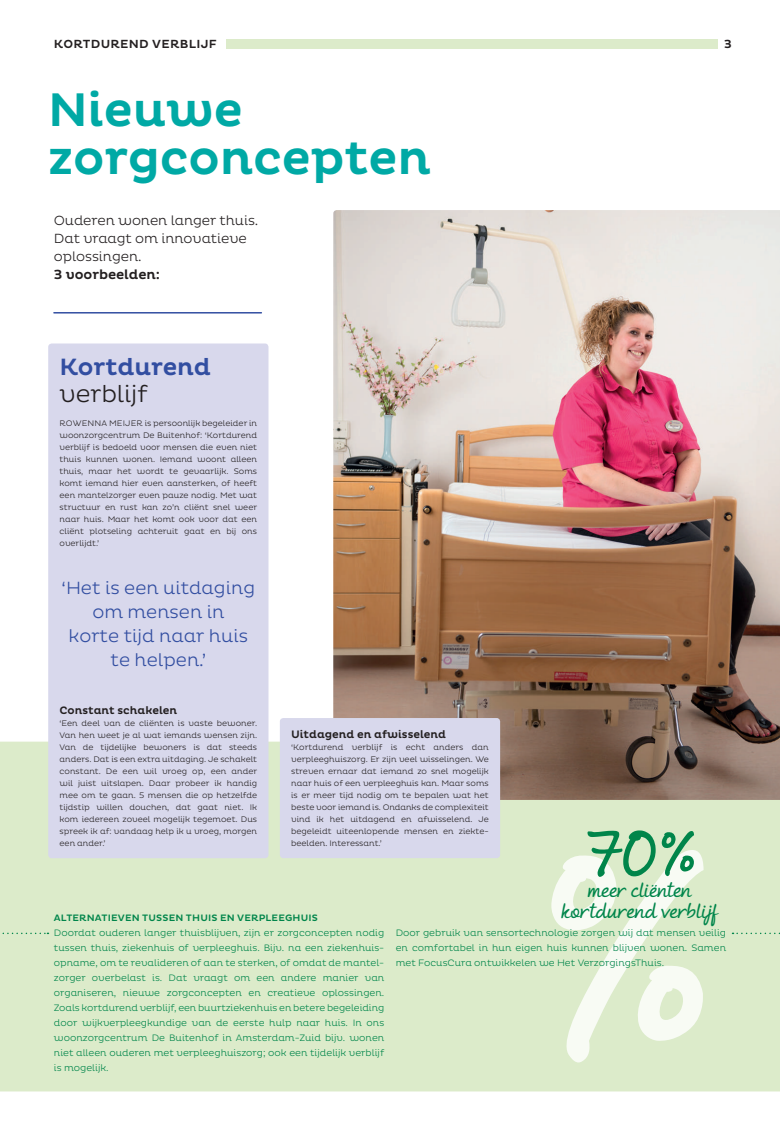
<style>
.page{position:relative;width:780px;height:1134px;background:#fff}
.page>*{position:absolute;margin:0;border:0;box-sizing:border-box;transform-origin:0 0}
.t1{font:500 330px "Andrea II Script Slant";color:#fff}
.t2{font:500 70px "Andrea II Script Slant";color:#00854a}
.t3{font:500 48px/48px "Pluto";letter-spacing:-.005em;color:#00a9a5}
.t4{font:500 24px "Pluto";letter-spacing:-.005em;color:#324ea1}
.t5{font:300 24px "Pluto";letter-spacing:-.005em;color:#231f20}
.t6{font:500 20px/21px "Andrea II Script Slant";letter-spacing:-.005em;color:#00854a;text-align:center}
.t7{font:300 18px/24px "Pluto";color:#324ea1;text-align:center}
.t8{font:300 13.5px/18px "Pluto";letter-spacing:-.005em;color:#231f20}
.t9{font:500 13.5px "Pluto";letter-spacing:-.005em;color:#231f20}
.t10{font:500 12px "Pluto";letter-spacing:.025em;color:#231f20}
.t11{font:500 11px "Pluto";color:#231f20}
.t12{font:300 9.5px/15px "Pluto";color:#00854a}
.t13{font:500 9.5px "Pluto";letter-spacing:.015em;color:#00854a}
.t14{font:300 8.2px/12px "Pluto";color:#231f20;text-align:justify}
</style>
<div class="page">
<div style="left:0;top:742px;width:780px;height:349px;background:#dcebca"></div>
<img style="left:333px;top:210px;width:447px;height:590px">
<div style="left:280px;top:718px;width:220px;height:140px;background:#d8d8ec;border-radius:4px"></div>
<div style="left:48px;top:343px;width:220px;height:515px;background:#d8d8ec;border-radius:4px"></div>
<svg style="left:0;top:933px;width:48px;height:1px"></svg>
<svg style="left:732px;top:933px;width:48px;height:1px"></svg>
<div style="left:226px;top:39px;width:491px;height:10px;background:#dcebca"></div>
<hr style="left:54px;top:312px;width:207px;height:2px;background:#324ea1">
<h3 class="t10" style="left:54px;top:37px;width:164px">KORTDUREND VERBLIJF</h3>
<h3 class="t10" style="left:724px;top:37px;width:9px">3</h3>
<h3 class="t3" style="left:48px;top:87px;width:384px">Nieuwe zorgconcepten</h3>
<h3 class="t8" style="left:54px;top:212px;width:206px">Ouderen wonen langer thuis.<br>Dat vraagt om innovatieve oplossingen.</h3>
<h3 class="t9" style="left:54px;top:267px;width:108px">3 voorbeelden:</h3>
<h3 class="t4" style="left:60px;top:353px;width:153px">Kortdurend</h3>
<h3 class="t5" style="left:60px;top:380px;width:90px">verblijf</h3>
<p class="t14" style="left:60px;top:417px;width:199px">ROWENNA MEIJER is persoonlijk begeleider in woonzorgcentrum De Buitenhof: ‘Kortdurend verblijf is bedoeld voor mensen die even niet thuis kunnen wonen. Iemand woont alleen thuis, maar het wordt te gevaarlijk. Soms komt iemand hier even aansterken, of heeft een mantelzorger even pauze nodig. Met wat structuur en rust kan zo’n cliënt snel weer naar huis. Maar het komt ook voor dat een cliënt plotseling achteruit gaat en bij ons overlijdt.’</p>
<h3 class="t7" style="left:62px;top:576px;width:195px">‘Het is een uitdaging om mensen in<br>korte tijd naar huis te helpen.’</h3>
<h3 class="t11" style="left:60px;top:704px;width:119px">Constant schakelen</h3>
<p class="t14" style="left:60px;top:717px;width:199px">‘Een deel van de cliënten is vaste bewoner.<br>Van hen weet je al wat iemands wensen zijn.<br>Van de tijdelijke bewoners is dat steeds anders. Dat is een extra uitdaging. Je schakelt constant. De een wil vroeg op, een ander wil juist uitslapen. Daar probeer ik handig mee om te gaan. 5 mensen die op hetzelfde tijdstip willen douchen, dat gaat niet. Ik kom iedereen zoveel mogelijk tegemoet. Dus spreek ik af: vandaag help ik u vroeg, morgen een ander.’</p>
<h3 class="t11" style="left:291px;top:728px;width:156px">Uitdagend en afwisselend</h3>
<p class="t14" style="left:291px;top:741px;width:199px">‘Kortdurend verblijf is echt anders dan verpleeghuiszorg. Er zijn veel wisselingen. We streven ernaar dat iemand zo snel mogelijk naar huis of een verpleeghuis kan. Maar soms is er meer tijd nodig om te bepalen wat het beste voor iemand is. Ondanks de complexiteit vind ik het uitdagend en afwisselend. Je begeleidt uiteenlopende mensen en ziekte&shy;beelden. Interessant.’</p>
<h2 class="t2" style="left:586px;top:810px;width:109px">70%</h2>
<h1 class="t1" style="left:528px;top:753px;width:176px">%</h1>
<h3 class="t6" style="left:562px;top:881px;width:158px">meer cliënten kortdurend verblijf</h3>
<p class="t13" style="left:54px;top:912px;width:265px">ALTERNATIEVEN TUSSEN THUIS EN VERPLEEGHUIS</p>
<p class="t12" style="left:54px;top:925px;width:332px">Doordat ouderen langer thuisblijven, zijn er zorgconcepten nodig tussen thuis, ziekenhuis of verpleeghuis. Bijv. na een ziekenhuis&shy;opname, om te revalideren of aan te sterken, of omdat de mantel&shy;zorger overbelast is. Dat vraagt om een andere manier van organiseren, nieuwe zorgconcepten en creatieve oplossingen.<br>Zoals kortdurend verblijf, een buurtziekenhuis en betere begeleiding door wijkverpleegkundige van de eerste hulp naar huis. In ons woonzorgcentrum De Buitenhof in Amsterdam-Zuid bijv. wonen niet alleen ouderen met verpleeghuiszorg; ook een tijdelijk verblijf is mogelijk.</p>
<p class="t12" style="left:395px;top:925px;width:332px;text-align:justify">Door gebruik van sensortechnologie zorgen wij dat mensen veilig en comfortabel in hun eigen huis kunnen blijven wonen. Samen met FocusCura ontwikkelen we Het VerzorgingsThuis.</p>
</div>
